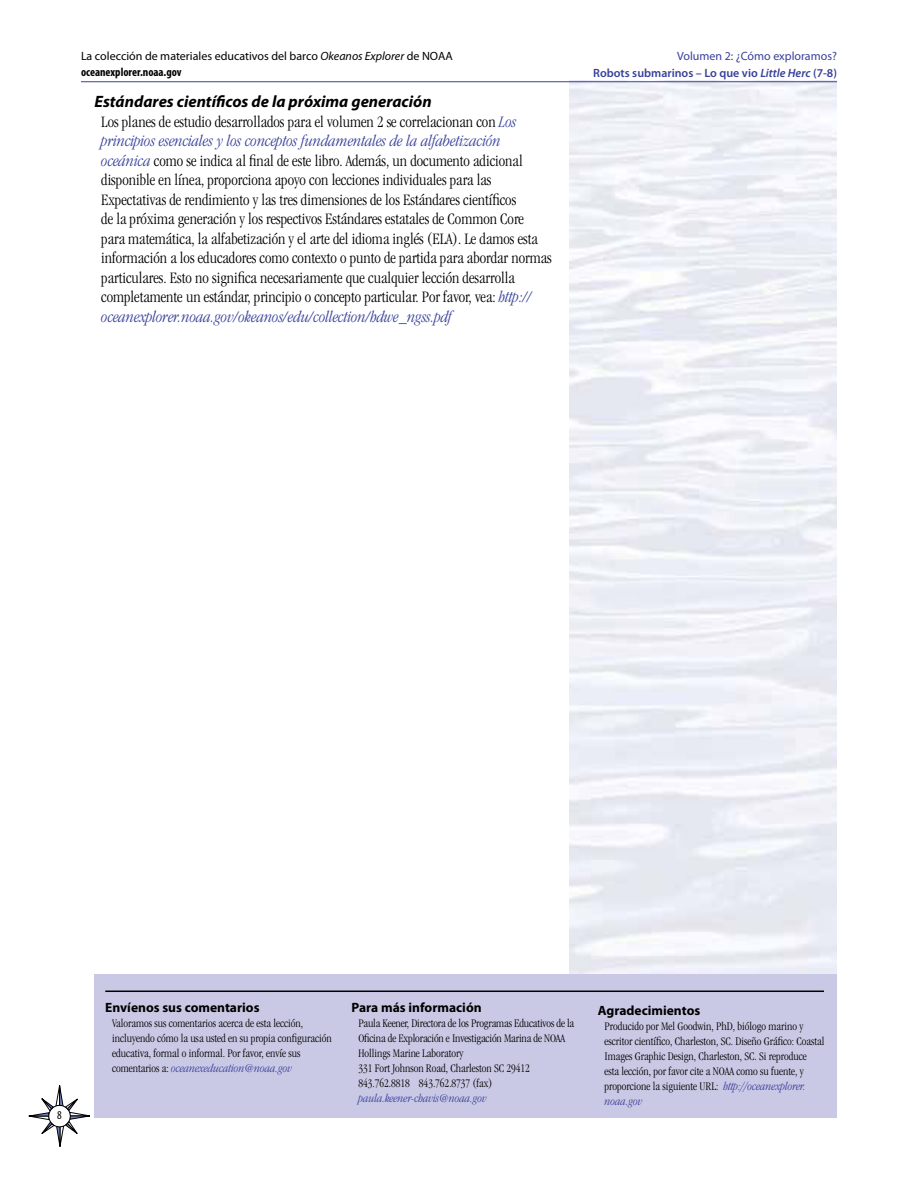
<style>
.page{position:relative;width:918px;height:1188px;background:#fff}
.page>*{position:absolute;margin:0;border:0;box-sizing:border-box;transform-origin:0 0}
.body_text{font:300 condensed 16.5px/19.5px "Garamond";color:#000}
.Headers{font:italic 700 16.5px "Myriad Pro";color:#000}
.Headers-2{font:700 13.5px "Myriad Pro";color:#000}
.body_text-2{font:300 condensed 12px/15px "Garamond";color:#000}
.t1{font:12px/16.5px "Myriad Pro";color:#000}
.t2{font:600 12px/16.5px "Myriad Pro";color:#38409a;text-align:right}
.body_text-3{font:italic 300 condensed 12px "ITC Garamond Std";color:#38409a}
.t3{font:condensed 12px "Myriad Pro";color:#000}
.s1{font-style:italic}
.s2{font-weight:700;font-stretch:condensed}
.s3{font-style:italic;color:#38409a}
.s4{font-weight:400}
.s5{font-family:"ITC Garamond Std";font-style:italic;color:#38409a}
</style>
<div class="page">
<svg style="left:28px;top:1085px;width:71px;height:62px"></svg>
<hr style="left:81px;top:81px;width:756px;height:1px;background:#38409a">
<div style="left:94px;top:974px;width:743px;height:143px;background:#cac9e5"></div>
<hr style="left:105px;top:991px;width:719px;height:1px;background:#000">
<p class="t1" style="left:81px;top:47px;width:373px">La colección de materiales educativos del barco <span class="s1">Okeanos Explorer</span> de NOAA <span class="s2">oceanexplorer.noaa.gov</span></p>
<p class="Headers" style="left:94px;top:91px;width:339px">Estándares científicos de la próxima generación</p>
<p class="body_text" style="left:101px;top:112px;width:452px">Los planes de estudio desarrollados para el volumen 2 se correlacionan con <span class="s3">Los principios esenciales y los conceptos fundamentales de la alfabetización oceánica</span> como se indica al final de este libro. Además, un documento adicional disponible en línea, proporciona apoyo con lecciones individuales para las Expectativas de rendimiento y las tres dimensiones de los Estándares científicos<br>de la próxima generación y los respectivos Estándares estatales de Common Core para matemática, la alfabetización y el arte del idioma inglés (ELA). Le damos esta información a los educadores como contexto o punto de partida para abordar normas particulares. Esto no significa necesariamente que cualquier lección desarrolla completamente un estándar, principio o concepto particular. Por favor, vea: <span class="s3">http:// oceanexplorer.noaa.gov/okeanos/edu/collection/hdwe_ngss.pdf</span></p>
<p class="t2" style="left:593px;top:47px;width:245px"><span class="s4">Volumen 2: ¿Cómo exploramos?<br></span>Robots submarinos – Lo que vio <span class="s1">Little Herc</span> (7-8)</p>
<p class="t3" style="left:57px;top:1108px;width:6px">8</p>
<p class="Headers-2" style="left:105px;top:998px;width:156px">Envíenos sus comentarios</p>
<p class="body_text-2" style="left:112px;top:1015px;width:221px">Valoramos sus comentarios acerca de esta lección, incluyendo cómo la usa usted en su propia configuración</p>
<p class="body_text-2" style="left:112px;top:1045px;width:190px">educativa, formal o informal. Por favor, envíe sus comentarios a: <span class="s5">oceanexeducation@noaa.gov</span></p>
<p class="Headers-2" style="left:352px;top:998px;width:132px">Para más información</p>
<p class="body_text-2" style="left:358px;top:1015px;width:217px">Paula Keener, Directora de los Programas Educativos de la</p>
<p class="body_text-2" style="left:358px;top:1030px;width:208px">Oficina de Exploración e Investigación Marina de NOAA</p>
<p class="body_text-2" style="left:358px;top:1045px;width:107px">Hollings Marine Laboratory</p>
<p class="body_text-2" style="left:358px;top:1060px;width:173px">331 Fort Johnson Road, Charleston SC 29412</p>
<p class="body_text-2" style="left:358px;top:1075px;width:136px">843.762.8818 843.762.8737 (fax)</p>
<p class="body_text-3" style="left:358px;top:1091px;width:130px">paula.keener-chavis@noaa.gov</p>
<p class="Headers-2" style="left:598px;top:1002px;width:104px">Agradecimientos</p>
<p class="body_text-2" style="left:605px;top:1019px;width:221px">Producido por Mel Goodwin, PhD, biólogo marino y escritor científico, Charleston, SC. Diseño Gráfico: Coastal Images Graphic Design, Charleston, SC. Si reproduce esta lección, por favor cite a NOAA como su fuente, y proporcione la siguiente URL: <span class="s5">http://oceanexplorer. noaa.gov</span></p>
</div>
